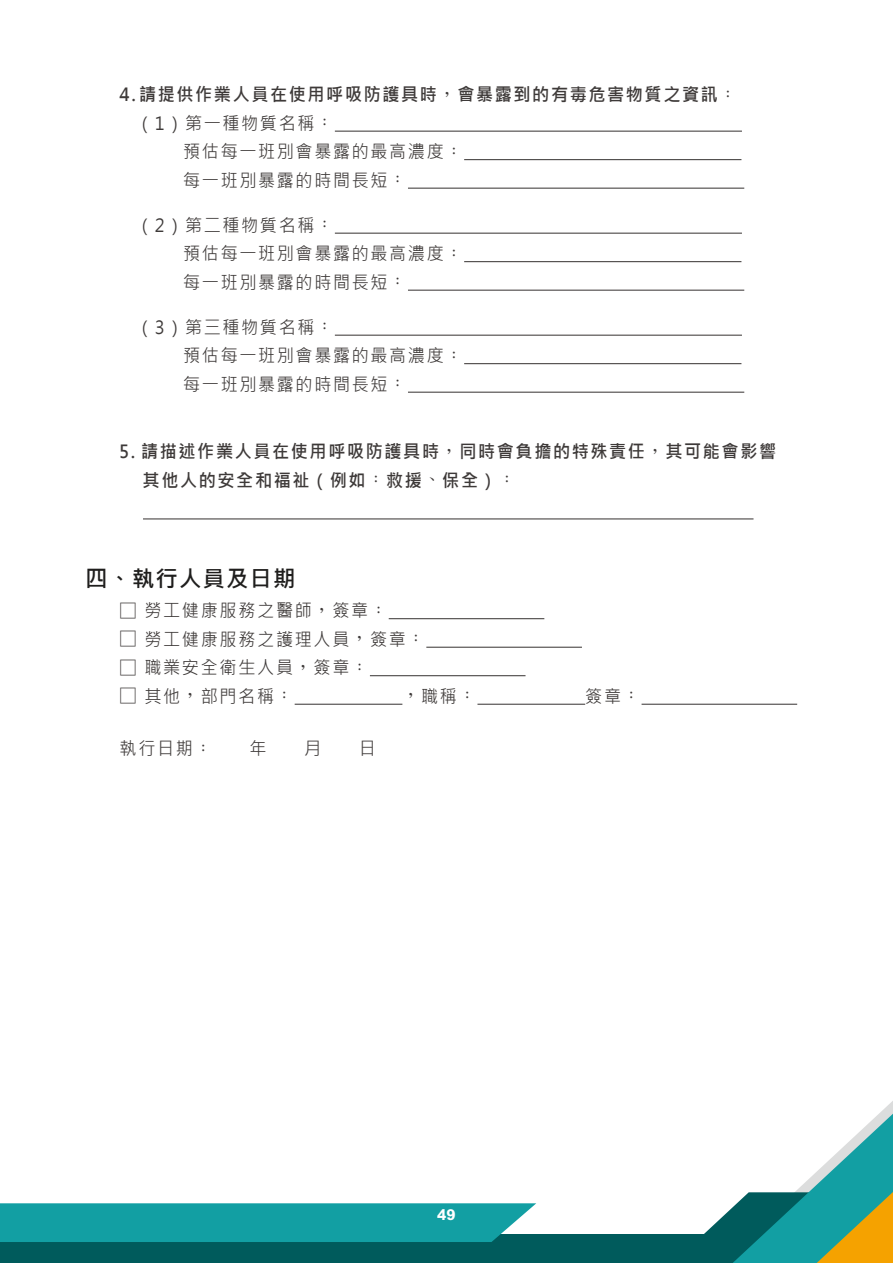
<style>
.page{position:relative;width:893px;height:1263px;background:#fff}
.page>*{position:absolute;margin:0;border:0;box-sizing:border-box;transform-origin:0 0}
.t1{font:700 22.5px "Microsoft Jheng Hei";letter-spacing:.045em;color:#1f1e1d}
.t2{font:18px/28.5px "Microsoft Jheng Hei";letter-spacing:.095em;color:#3e3a39;scale:.95 1}
.t3{font:700 18px/28.5px "Microsoft Jheng Hei";letter-spacing:.095em;color:#3e3a39;scale:.95 1}
.t4{font:300 18px "Adobe Ming Std";color:#3e3a39;scale:.95 1}
.t5{font:800 15px "M Hei HK";color:#fff}
.s1{font-family:"Adobe Ming Std";font-weight:300}
.s2{font-family:"DF Kai Shu SB Estd BF"}
.s3{font-family:"Microsoft Jheng Hei";font-weight:400}
</style>
<div class="page">
<div style="left:0;top:1234px;width:869px;height:29px;background:#005b5c"></div>
<svg style="left:704px;top:1101px;width:189px;height:162px"></svg>
<div style="left:0;top:1203px;width:536px;height:39px;background:#129fa3"></div>
<hr style="left:335px;top:131px;width:407px;height:1px;background:#3e3a39">
<hr style="left:464px;top:159px;width:277px;height:1px;background:#3e3a39">
<hr style="left:408px;top:188px;width:336px;height:1px;background:#3e3a39">
<hr style="left:335px;top:233px;width:407px;height:1px;background:#3e3a39">
<hr style="left:464px;top:261px;width:277px;height:1px;background:#3e3a39">
<hr style="left:408px;top:290px;width:336px;height:1px;background:#3e3a39">
<hr style="left:335px;top:335px;width:407px;height:1px;background:#3e3a39">
<hr style="left:464px;top:363px;width:277px;height:1px;background:#3e3a39">
<hr style="left:408px;top:392px;width:336px;height:1px;background:#3e3a39">
<hr style="left:143px;top:518px;width:610px;height:1px;background:#3e3a39">
<hr style="left:389px;top:618px;width:155px;height:1px;background:#3e3a39">
<hr style="left:426px;top:647px;width:156px;height:1px;background:#3e3a39">
<hr style="left:370px;top:675px;width:155px;height:1px;background:#3e3a39">
<hr style="left:295px;top:704px;width:107px;height:1px;background:#3e3a39">
<hr style="left:477px;top:704px;width:108px;height:1px;background:#3e3a39">
<hr style="left:642px;top:704px;width:155px;height:1px;background:#3e3a39">
<p class="t3" style="left:120px;top:80px;width:651px">4.請提供作業人員在使用呼吸防護具時<span class="s1">，</span>會暴露到的有毒危害物質之資訊<span class="s1">：</span></p>
<p class="t2" style="left:136px;top:109px;width:209px">（1）第一種物質名稱<span class="s1">：</span></p>
<p class="t2" style="left:183px;top:137px;width:295px">預估每一班別會暴露的最高濃度<span class="s1">：</span></p>
<p class="t2" style="left:183px;top:166px;width:236px">每一班別暴露的時間長短<span class="s1">：</span></p>
<p class="t2" style="left:183px;top:211px;width:295px;text-indent:-47px">（2）第二種物質名稱<span class="s1">：<br></span>預估每一班別會暴露的最高濃度<span class="s1">：</span>每一班別暴露的時間長短<span class="s1">：</span></p>
<p class="t2" style="left:183px;top:313px;width:295px;text-indent:-47px">（3）第三種物質名稱<span class="s1">：<br></span>預估每一班別會暴露的最高濃度<span class="s1">：</span>每一班別暴露的時間長短<span class="s1">：</span></p>
<p class="t3" style="left:143px;top:437px;width:668px;text-indent:-24px">5. 請描述作業人員在使用呼吸防護具時<span class="s1">，</span>同時會負擔的特殊責任<span class="s1">，</span>其可能會影響其他人的安全和福祉（例如<span class="s1">：</span>救援<span class="s1">、</span>保全）<span class="s1">：</span></p>
<p class="t1" style="left:85px;top:564px;width:212px">四、執行人員及日期</p>
<p class="t2" style="left:120px;top:596px;width:283px"><span class="s2">□</span> 勞工健康服務之醫師<span class="s1">，</span>簽章<span class="s1">：</span></p>
<p class="t2" style="left:120px;top:625px;width:323px"><span class="s2">□</span> 勞工健康服務之護理人員<span class="s1">，</span>簽章<span class="s1">：</span></p>
<p class="t2" style="left:120px;top:653px;width:263px"><span class="s2">□</span> 職業安全衛生人員<span class="s1">，</span>簽章<span class="s1">：</span></p>
<p class="t2" style="left:120px;top:682px;width:184px"><span class="s2">□</span> 其他<span class="s1">，</span>部門名稱<span class="s1">：</span></p>
<p class="t4" style="left:402px;top:686px;width:79px">，<span class="s3">職稱</span>：</p>
<p class="t2" style="left:585px;top:682px;width:59px">簽章<span class="s1">：</span></p>
<p class="t2" style="left:120px;top:734px;width:99px">執行日期<span class="s1">：</span></p>
<p class="t2" style="left:249px;top:734px;width:19px">年</p>
<p class="t2" style="left:304px;top:734px;width:20px">月</p>
<p class="t2" style="left:359px;top:734px;width:19px">日</p>
<p class="t5" style="left:437px;top:1204px;width:20px">49</p>
</div>
